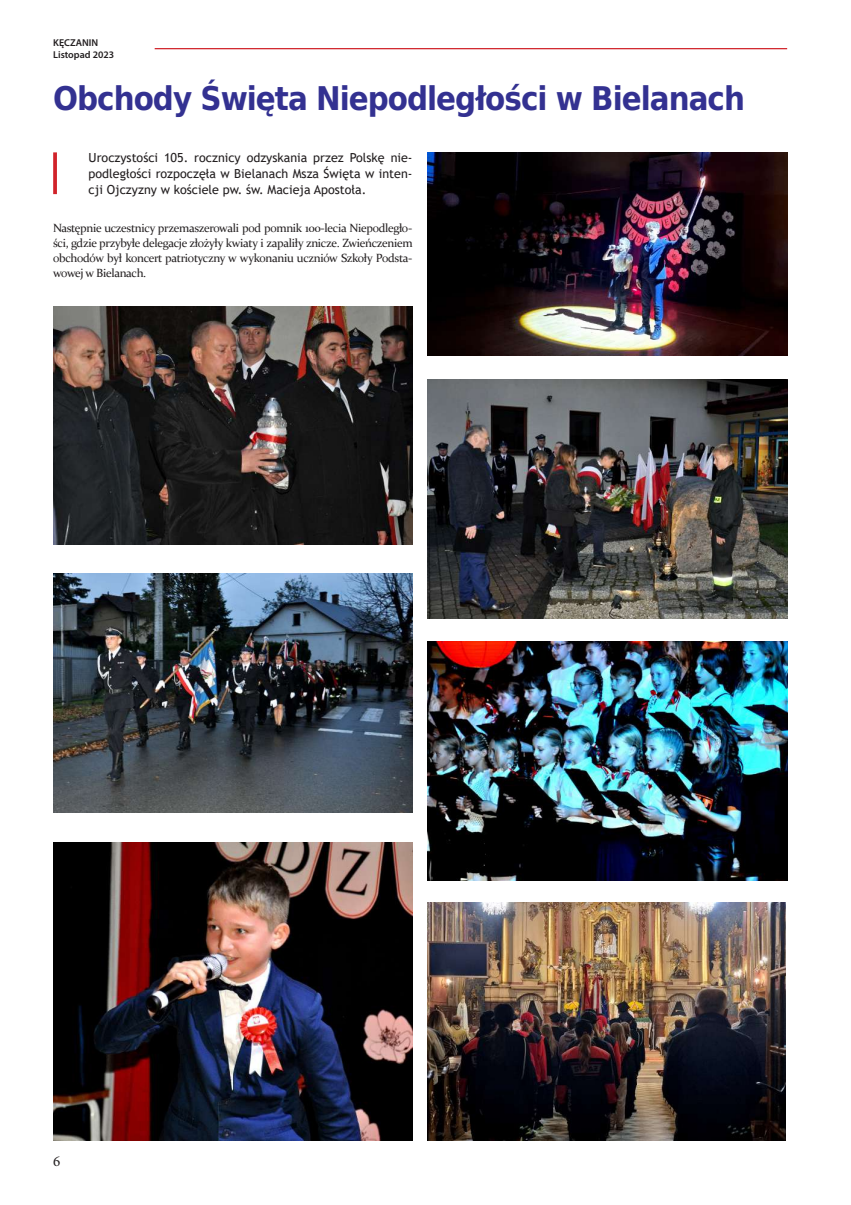
<style>
.page{position:relative;width:851px;height:1205px;background:#fff}
.page>*{position:absolute;margin:0;border:0;box-sizing:border-box;transform-origin:0 0}
.t1{font:700 32.62px "DejaVu Sans Condensed";letter-spacing:-.03em;color:#333191}
.t2{font:15px "Minion Pro";color:#231f20}
.t3{font:12.5px/16.2px "Trebuchet MS";color:#231f20;text-align:justify}
.t4{font:11.88px/15px "Constantia";letter-spacing:-.03em;color:#231f20;text-align:justify}
.t5{font:600 10px/12px "Myriad Pro";color:#231f20}
</style>
<div class="page">
<hr style="left:155px;top:48px;width:632px;height:1px;background:#d1232a">
<img style="left:428px;top:903px;width:356px;height:238px">
<img style="left:53px;top:842px;width:359px;height:299px">
<img style="left:428px;top:641px;width:359px;height:239px">
<img style="left:53px;top:574px;width:359px;height:238px">
<img style="left:427px;top:379px;width:360px;height:240px">
<img style="left:53px;top:306px;width:359px;height:239px">
<img style="left:427px;top:152px;width:360px;height:203px">
<svg style="left:53px;top:152px;width:4px;height:42px"></svg>
<p class="t5" style="left:53px;top:37px;width:63px">KĘCZANIN<br>Listopad 2023</p>
<h1 class="t1" style="left:53px;top:72px;width:693px">Obchody Święta Niepodległości w Bielanach</h1>
<p class="t3" style="left:89px;top:149px;width:325px">Uroczystości 105. rocznicy odzyskania przez Polskę nie&shy;podległości rozpoczęła w Bielanach Msza Święta w inten&shy;cji Ojczyzny w kościele pw. św. Macieja Apostoła.</p>
<p class="t4" style="left:53px;top:220px;width:361px">Następnie uczestnicy przemaszerowali pod pomnik 100-lecia Niepodległo&shy;ści, gdzie przybyłe delegacje złożyły kwiaty i zapaliły znicze. Zwieńczeniem obchodów był koncert patriotyczny w wykonaniu uczniów Szkoły Podsta&shy;wowej w Bielanach.</p>
<p class="t2" style="left:53px;top:1151px;width:9px">6</p>
</div>
